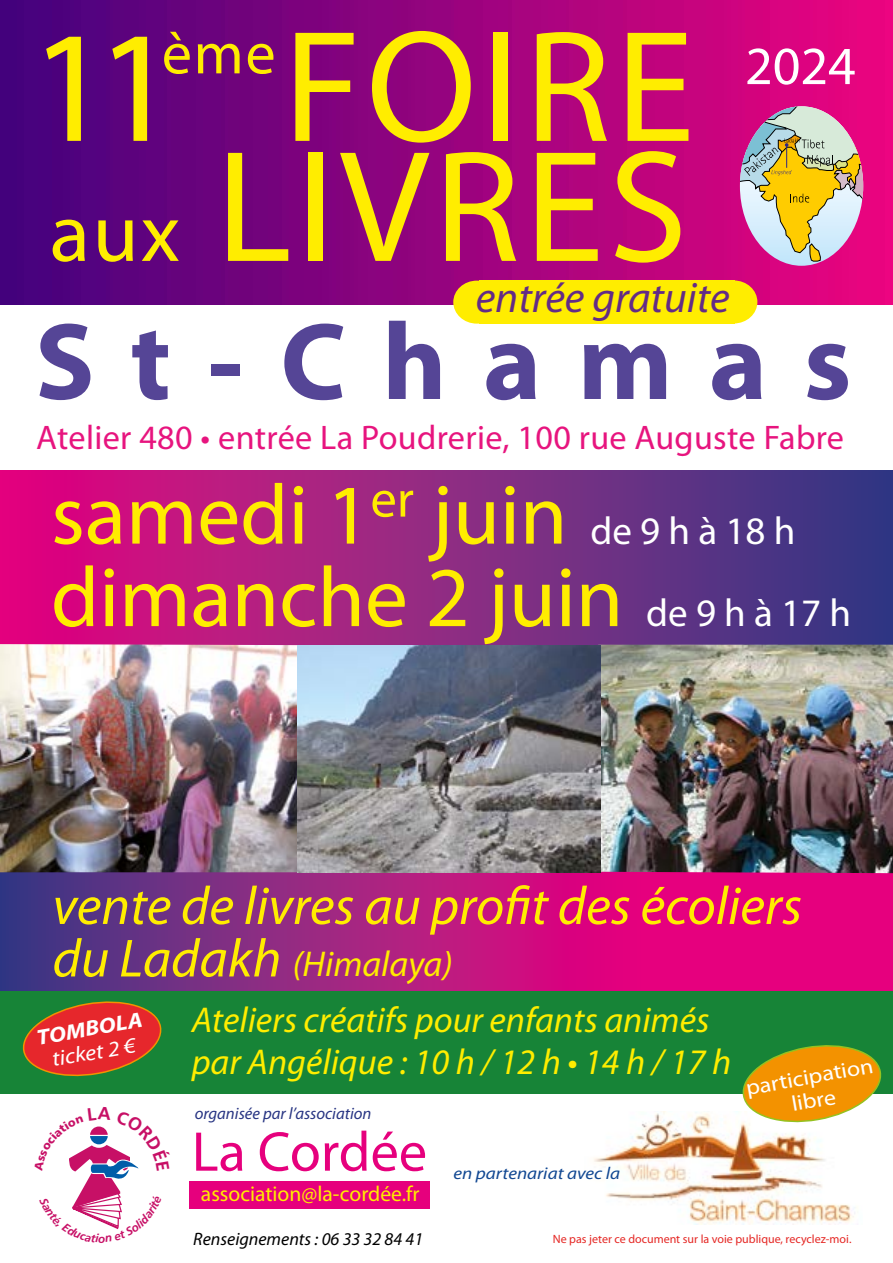
<style>
.page{position:relative;width:893px;height:1263px;background:#fff}
.page>*{position:absolute;margin:0;border:0;box-sizing:border-box;transform-origin:0 0}
.t1{font:160.2px/120px "Myriad Pro";letter-spacing:.03em;color:#ffed00;text-align:right}
.t2{font:700 110.25px "Myriad Pro";letter-spacing:.33em;color:#554596}
.t3{font:85.5px/82.5px "Myriad Pro";color:#ffed00}
.t4{font:60px "Myriad Pro";color:#ffed00}
.t5{font:56.4px "Myriad Pro";color:#e6007d}
.t6{font:italic 54px "Myriad Pro";color:#ffed00}
.t7{font:54px "Myriad Pro";color:#fff}
.t8{font:italic 43.2px "Myriad Pro";color:#632b86}
.t9{font:italic 36px/42px "Myriad Pro";color:#ffed00}
.t10{font:34.2px "Myriad Pro";letter-spacing:.01em;color:#e7147e}
.t11{font:21.6px "Myriad Pro";color:#ffed00}
.t12{font:21.6px/24px "Myriad Pro";color:#fff;text-align:center;scale:1.11 1}
.t13{font:italic 21.6px "Myriad Pro";color:#fff;scale:1.11 1}
.t14{font:italic 700 21.6px "Myriad Pro";color:#fff;scale:1.11 1}
.t15{font:italic 18px "Myriad Pro";color:#000}
.t16{font:italic 17.25px "Myriad Pro";color:#124892;scale:1.11 1}
.t17{font:italic 16.65px "Myriad Pro";color:#283583}
.t18{font:12px "Myriad Pro";color:#e52724}
.s1{font-size:83.55px}
.s2{font-size:39px;color:#fff}
.s3{font-size:54px}
</style>
<div class="page">
<svg style="left:0;top:471px;width:893px;height:175px;background:#8e2482"></svg>
<svg style="left:0;top:872px;width:893px;height:119px;background:#ac1880"></svg>
<div style="left:0;top:991px;width:893px;height:103px;background:#178437"></div>
<img style="left:0;top:0;width:893px;height:304px">
<img style="left:594px;top:1111px;width:261px;height:113px">
<div style="left:189px;top:1182px;width:241px;height:27px;background:#e6007d"></div>
<img style="left:598px;top:645px;width:295px;height:228px">
<img style="left:0;top:644px;width:301px;height:228px">
<img style="left:297px;top:646px;width:303px;height:226px">
<div style="left:479px;top:280px;width:255px;height:43px;background:#ffed00"></div>
<div style="left:453px;top:281px;width:47px;height:43px;background:#ffed00;border-radius:50%"></div>
<div style="left:710px;top:280px;width:47px;height:43px;background:#ffed00;border-radius:50%"></div>
<svg style="left:740px;top:106px;width:123px;height:160px;background:#d0a290"></svg>
<svg style="left:22px;top:1001px;width:140px;height:76px"></svg>
<svg style="left:740px;top:1045px;width:142px;height:81px"></svg>
<svg style="left:69px;top:1126px;width:70px;height:104px"></svg>
<h1 class="t1" style="left:50px;top:25px;width:646px">FOIRE<br><span class="s1">aux</span> LIVRES</h1>
<p class="t8" style="left:476px;top:271px;width:255px">entrée gratuite</p>
<h1 class="t1" style="left:29px;top:25px;width:150px">11</h1>
<h3 class="t4" style="left:162px;top:16px;width:115px">ème</h3>
<h3 class="t7" style="left:745px;top:33px;width:112px">2024</h3>
<h2 class="t2" style="left:35px;top:290px;width:818px">St-Chamas</h2>
<p class="t10" style="left:36px;top:417px;width:809px">Atelier 480 • entrée La Poudrerie, 100 rue Auguste Fabre</p>
<h3 class="t3" style="left:51px;top:472px;width:802px">samedi 1<sup>er</sup> juin <span class="s2">de 9 h à 18 h </span>dimanche 2 juin <span class="s2">de 9 h à 17 h</span></h3>
<h3 class="t6" style="left:53px;top:872px;width:751px">vente de livres au profit des écoliers</h3>
<p class="t9" style="left:53px;top:943px;width:401px"><span class="s3">du Ladakh</span> (Himalaya)</p>
<p class="t14" style="left:35px;top:1024px;width:98px;rotate:-10deg">TOMBOLA</p>
<p class="t13" style="left:50px;top:1046px;width:78px;rotate:-10deg">ticket 2 €</p>
<p class="t9" style="left:192px;top:998px;width:541px">Ateliers créatifs pour enfants animés par Angélique : 10 h / 12 h • 14 h / 17 h</p>
<p class="t17" style="left:195px;top:1103px;width:178px">organisée par l’association</p>
<h3 class="t5" style="left:192px;top:1117px;width:237px">La Cordée</h3>
<p class="t11" style="left:201px;top:1180px;width:220px">association@la-cordée.fr</p>
<p class="t16" style="left:454px;top:1162px;width:152px">en partenariat avec la</p>
<p class="t12" style="left:744px;top:1075px;width:117px;rotate:-10deg">participation libre</p>
<p class="t15" style="left:193px;top:1228px;width:232px">Renseignements : 06 33 32 84 41</p>
<p class="t18" style="left:553px;top:1232px;width:300px">Ne pas jeter ce document sur la voie publique, recyclez-moi.</p>
</div>
